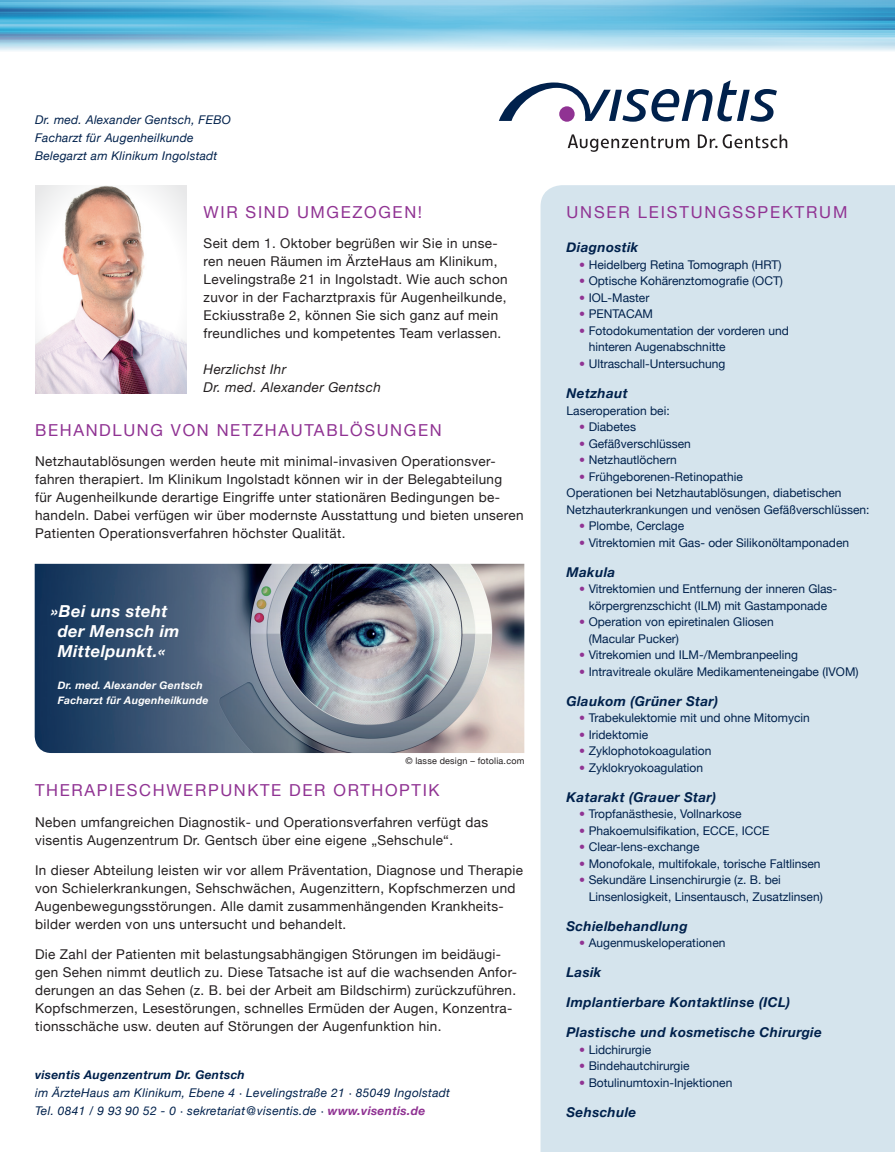
<style>
.page{position:relative;width:895px;height:1152px;background:#fff}
.page>*{position:absolute;margin:0;border:0;box-sizing:border-box;transform-origin:0 0}
.t1{font:16.5px "Helvetica Neue";letter-spacing:.1em;color:#903393}
.t2{font:italic 700 16.5px/19.6px "Helvetica Neue";letter-spacing:.025em;color:#fff}
.t3{font:13.5px/18px "Helvetica Neue";letter-spacing:.025em;color:#231f20}
.t4{font:italic 700 13.5px "Helvetica Neue";letter-spacing:.025em;color:#00214c}
.t5{font:italic 13.5px/18px "Helvetica Neue";letter-spacing:.025em;color:#231f20}
.t6{font:12px/16.5px "Helvetica Neue";color:#00214c}
.t7{font:italic 12px/18px "Helvetica Neue";letter-spacing:.025em;color:#00214c}
.t8{font:italic 700 12px "Helvetica Neue";letter-spacing:.02em;color:#00214c}
.t9{font:italic 700 10.5px/15px "Helvetica Neue";letter-spacing:.02em;color:#fff}
.t10{font:9px "Helvetica Neue";letter-spacing:.02em;color:#231f20}
.s1{font-weight:700;color:#903393}
.s2{color:#903393}
</style>
<div class="page">
<div style="left:540px;top:185px;width:354px;height:966px;background:#d5e4ed"></div>
<img style="left:0;top:0;width:894px;height:51px">
<svg style="left:35px;top:185px;width:151px;height:208px"></svg>
<svg style="left:499px;top:80px;width:277px;height:42px"></svg>
<div style="left:559px;top:106px;width:15px;height:16px;background:#903393;border-radius:50%"></div>
<svg style="left:567px;top:134px;width:122px;height:18px"></svg>
<svg style="left:697px;top:134px;width:90px;height:14px"></svg>
<img style="left:35px;top:564px;width:489px;height:189px">
<p class="t7" style="left:35px;top:111px;width:197px">Dr. med. Alexander Gentsch, FEBO<br>Facharzt für Augenheilkunde<br>Belegarzt am Klinikum Ingolstadt</p>
<p class="t1" style="left:203px;top:202px;width:220px">Wir sind umgezogen!</p>
<p class="t3" style="left:203px;top:234px;width:305px">Seit dem 1. Oktober begrüßen wir Sie in unse&shy;ren neuen Räumen im ÄrzteHaus am Klinikum, Levelingstraße 21 in I ngolstadt. Wie auch schon zuvor in der Facharztpraxis für Augenheilkunde, Eckiusstraße 2, können Sie sich ganz auf mein freundliches und kompetentes Team verlassen.</p>
<p class="t5" style="left:203px;top:360px;width:179px">Herzlichst Ihr<br>Dr. med. Alexander Gentsch</p>
<p class="t1" style="left:35px;top:420px;width:77px">Behandlu</p>
<p class="t1" style="left:137px;top:420px;width:130px">ng von Netzhau</p>
<p class="t1" style="left:304px;top:420px;width:23px">tabl</p>
<p class="t1" style="left:350px;top:420px;width:93px">ösu ngen</p>
<p class="t3" style="left:35px;top:452px;width:490px">Netzhautablösungen werden heute mit minimal-invasiven Operationsver&shy;fahren therapiert. I m Klinikum I ngolstadt können wir in der Belegabteilung<br>für Augenheilkunde derartige Eingriffe unter stationären Bedingungen be&shy;handeln. Dabei verfügen wir über modernste Ausstattung und bieten unseren Patienten Operationsverfahren höchster Qualität.</p>
<p class="t2" style="left:58px;top:601px;width:123px;text-indent:-7px">»Bei uns steht der Mensch im<br>Mittelpunkt.«</p>
<p class="t9" style="left:58px;top:678px;width:152px">Dr. med. Alexander Gentsch<br>Facharzt für Augenheilkunde</p>
<p class="t10" style="left:405px;top:755px;width:120px">© lasse design – fotolia.com</p>
<p class="t1" style="left:35px;top:780px;width:61px">Therapie</p>
<p class="t1" style="left:127px;top:780px;width:120px">schwerpunkte</p>
<p class="t1" style="left:289px;top:780px;width:108px">der Orthoptik</p>
<p class="t3" style="left:35px;top:812px;width:454px">Neben umfangreichen Diagnostik- und Operationsverfahren verfügt das visentis Augenzentrum Dr. Gentsch über eine eigene „Sehschule“.</p>
<p class="t3" style="left:35px;top:860px;width:489px">I n dieser Abteilung leisten wir vor allem Präventation, Diagnose und Therapie von Schielerkrankungen, Sehschwächen, Augenzittern, Kopfschmerzen und Augenbewegungsstörungen. Alle damit zusammenhängenden Krankheits&shy;bilder werden von uns untersucht und behandelt.</p>
<p class="t3" style="left:35px;top:944px;width:483px">Die Zahl der Patienten mit belastungsabhängigen Störungen im beidäugi&shy;gen Sehen nimmt deutlich zu. Diese Tatsache ist auf die wachsenden Anfor&shy;derungen an das Sehen (z. B. bei der Arbeit am Bildschirm) zurückzuführen.<br>Kopfschmerzen, Lesestörungen, schnelles Ermüden der Augen, Konzentra&shy;tionsschäche usw. deuten auf Störungen der Augenfunktion hin.</p>
<p class="t8" style="left:35px;top:1066px;width:211px">visentis Augenzentrum Dr. Gentsch</p>
<p class="t7" style="left:35px;top:1083px;width:416px">im ÄrzteHaus am Klinikum, Ebene 4 · Levelingstraße 21 · 85049 Ingolstadt<br>Tel. 0841 / 9 93 90 52 - 0 · sekretariat@visentis.de · <span class="s1">www.visentis.de</span></p>
<p class="t1" style="left:566px;top:202px;width:282px">Unser Leistu ngsspektru m</p>
<p class="t4" style="left:566px;top:239px;width:73px">Diagnostik</p>
<p class="t6" style="left:579px;top:256px;width:204px"><span class="s2">•</span> Heidelberg Retina Tomograph (HRT)</p>
<p class="t6" style="left:579px;top:273px;width:205px"><span class="s2">•</span> Optische Kohärenztomografie (OCT)</p>
<p class="t6" style="left:579px;top:289px;width:72px"><span class="s2">•</span> IOL-Master</p>
<p class="t6" style="left:579px;top:306px;width:75px"><span class="s2">•</span> PENTACAM</p>
<p class="t6" style="left:588px;top:322px;width:202px;text-indent:-9px"><span class="s2">•</span> Fotodokumentation der vorderen und hinteren Augenabschnitte</p>
<p class="t6" style="left:579px;top:355px;width:148px"><span class="s2">•</span> Ultraschall-Untersuchung</p>
<p class="t4" style="left:566px;top:385px;width:63px">Netzhaut</p>
<p class="t6" style="left:566px;top:402px;width:105px">Laseroperation bei:</p>
<p class="t6" style="left:579px;top:418px;width:58px"><span class="s2">•</span> Diabetes</p>
<p class="t6" style="left:579px;top:435px;width:113px"><span class="s2">•</span> Gefäßverschlüssen</p>
<p class="t6" style="left:579px;top:451px;width:99px"><span class="s2">•</span> Netzhautlöchern</p>
<p class="t6" style="left:566px;top:468px;width:304px;text-indent:13px"><span class="s2">•</span> Frühgeborenen-Retinopathie<br>Operationen bei Netzhautablösungen, diabetischen<br>Netzhauterkrankungen und venösen Gefäßverschlüssen:</p>
<p class="t6" style="left:579px;top:517px;width:106px"><span class="s2">•</span> Plombe, Cerclage</p>
<p class="t6" style="left:579px;top:534px;width:271px"><span class="s2">•</span> Vitrektomien mit Gas- oder Silikonöltamponaden</p>
<p class="t4" style="left:566px;top:563px;width:50px">Makula</p>
<p class="t6" style="left:579px;top:580px;width:258px;text-align:center"><span class="s2">•</span> Vitrektomien und Entfernung der inneren Glas&shy;körpergrenzschicht (I LM) mit Gastamponade</p>
<p class="t6" style="left:588px;top:613px;width:186px;text-indent:-9px"><span class="s2">•</span> Operation von epiretinalen Gliosen (Macular Pucker)</p>
<p class="t6" style="left:579px;top:646px;width:220px"><span class="s2">•</span> Vitrekomien und I LM -/Membranpeeling</p>
<p class="t6" style="left:579px;top:663px;width:281px"><span class="s2">•</span> I ntravitreale okuläre M edikamenteneingabe (IVOM)</p>
<p class="t4" style="left:566px;top:692px;width:153px">Glaukom (Grüner Star)</p>
<p class="t6" style="left:579px;top:709px;width:232px"><span class="s2">•</span> Trabekulektomie mit und ohne M itomycin</p>
<p class="t6" style="left:579px;top:726px;width:70px"><span class="s2">•</span> I ridektomie</p>
<p class="t6" style="left:579px;top:742px;width:134px"><span class="s2">•</span> Zyklophotokoagulation</p>
<p class="t6" style="left:579px;top:759px;width:125px"><span class="s2">•</span> Zyklokryokoagulation</p>
<p class="t4" style="left:566px;top:788px;width:151px">Katarakt (Grauer Star)</p>
<p class="t6" style="left:579px;top:805px;width:164px"><span class="s2">•</span> Tropfanästhesie, Vollnarkose</p>
<p class="t6" style="left:579px;top:822px;width:192px"><span class="s2">•</span> Phakoemulsifikation, ECCE, ICCE</p>
<p class="t6" style="left:579px;top:838px;width:122px"><span class="s2">•</span> Clear-lens-exchange</p>
<p class="t6" style="left:579px;top:855px;width:243px"><span class="s2">•</span> Monofokale, multifokale, torische Faltlinsen</p>
<p class="t6" style="left:588px;top:871px;width:236px;text-indent:-9px"><span class="s2">•</span> Sekundäre Linsenchirurgie (z. B. bei<br>Linsenlosigkeit, Linsentausch, Zusatzlinsen)</p>
<p class="t4" style="left:566px;top:917px;width:123px">Schielbehandlung</p>
<p class="t6" style="left:579px;top:934px;width:148px"><span class="s2">•</span> Augenmuskeloperationen</p>
<p class="t4" style="left:566px;top:964px;width:36px">Lasik</p>
<p class="t4" style="left:566px;top:994px;width:225px">Implantierbare Kontaktlinse (ICL)</p>
<p class="t4" style="left:566px;top:1024px;width:257px">Plastische und kosmetische Chirurgie</p>
<p class="t6" style="left:579px;top:1041px;width:73px"><span class="s2">•</span> Lidchirurgie</p>
<p class="t6" style="left:579px;top:1057px;width:112px"><span class="s2">•</span> Bindehautchirurgie</p>
<p class="t6" style="left:579px;top:1074px;width:154px"><span class="s2">•</span> Botulinumtoxin-Injektionen</p>
<p class="t4" style="left:566px;top:1103px;width:71px">Sehschule</p>
</div>
